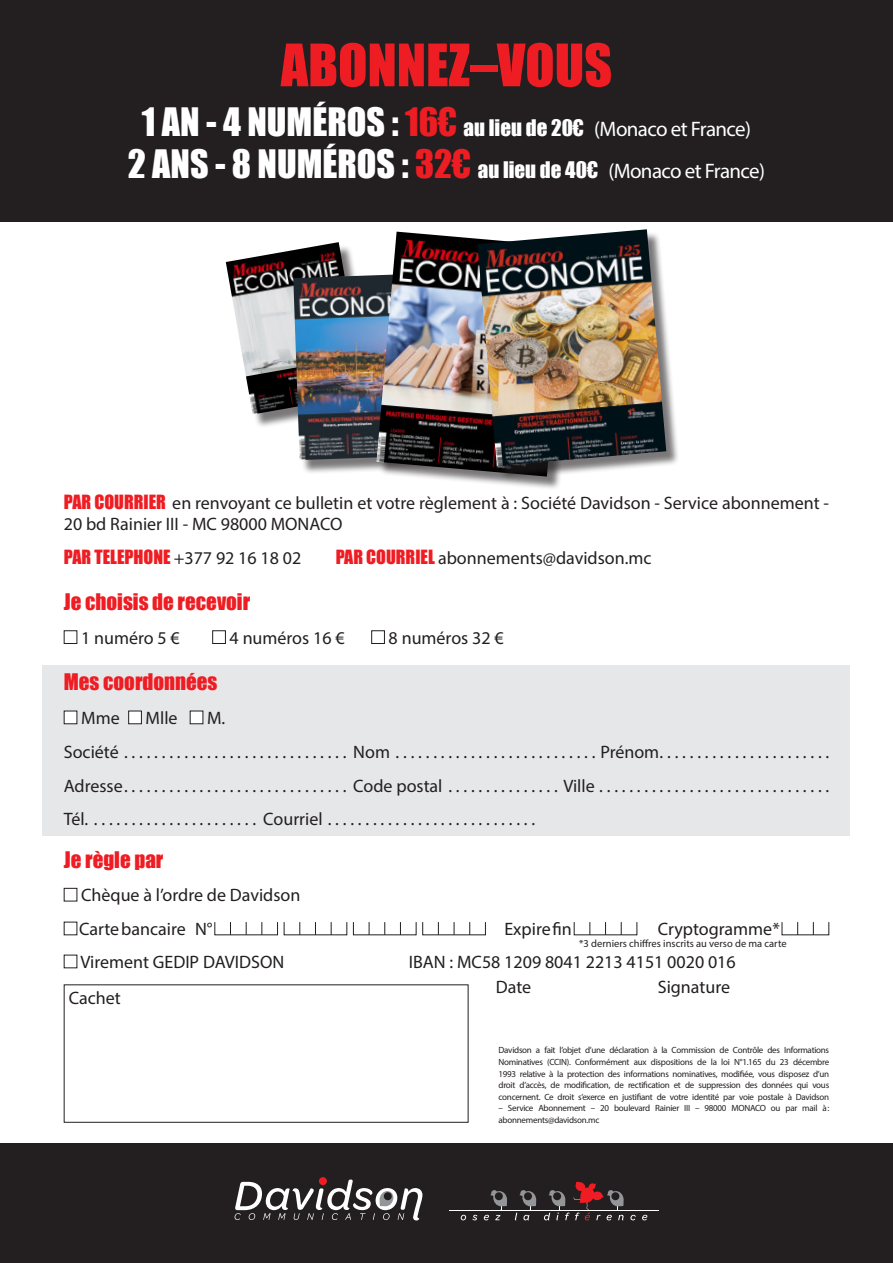
<style>
.page{position:relative;width:893px;height:1263px;background:#fff}
.page>*{position:absolute;margin:0;border:0;box-sizing:border-box;transform-origin:0 0}
.t1{font:54px "Impact";color:#ee1d23}
.t2{font:21px/42px "Myriad Pro";letter-spacing:-.03em;color:#fff;text-align:center}
.t3{font:21px "Impact";color:#ee1d23}
.t4{font:18px/33.8px "Myriad Pro";color:#231f20}
.t5{font:18px "Impact";color:#ee1d23}
.t6{font:10.5px "Myriad Pro";color:#231f20}
.t7{font:9px/11.6px "Myriad Pro";letter-spacing:-.03em;color:#231f20;text-align:justify}
.s1{font-family:"Impact";font-size:36px}
.s2{font-family:"Impact";font-size:36px;color:#ee1d23}
.s3{font-family:"Impact"}
.s4{font-family:"Impact";color:#ee1d23}
.s5{font-family:"Myriad Pro";color:#231f20}
</style>
<div class="page">
<div style="left:43px;top:665px;width:807px;height:170px;background:#e6e7e9"></div>
<div style="left:64px;top:630px;width:13px;height:14px;border:1px solid #231f20"></div>
<div style="left:212px;top:630px;width:14px;height:14px;border:1px solid #231f20"></div>
<div style="left:371px;top:630px;width:14px;height:14px;border:1px solid #231f20"></div>
<div style="left:64px;top:711px;width:13px;height:13px;background:#fff"></div>
<div style="left:129px;top:711px;width:12px;height:13px;background:#fff"></div>
<div style="left:128px;top:711px;width:14px;height:13px;border:1px solid #231f20"></div>
<div style="left:190px;top:711px;width:13px;height:13px;background:#fff"></div>
<div style="left:64px;top:888px;width:13px;height:13px;border:1px solid #231f20"></div>
<div style="left:0;top:0;width:893px;height:221px;background:#231f20"></div>
<div style="left:0;top:1144px;width:893px;height:119px;background:#231f20"></div>
<svg style="left:235px;top:1179px;width:187px;height:41px"></svg>
<div style="left:384px;top:1192px;width:8px;height:8px;background:#231f20;border-radius:50%"></div>
<div style="left:319px;top:1177px;width:8px;height:8px;background:#ee1d23;border-radius:50%"></div>
<hr style="left:449px;top:1210px;width:209px;height:1px;background:#fff">
<svg style="left:461px;top:1215px;width:5px;height:5px"></svg>
<svg style="left:472px;top:1215px;width:5px;height:5px"></svg>
<svg style="left:484px;top:1190px;width:23px;height:30px"></svg>
<svg style="left:515px;top:1190px;width:21px;height:30px"></svg>
<svg style="left:544px;top:1182px;width:80px;height:38px"></svg>
<svg style="left:630px;top:1215px;width:6px;height:5px"></svg>
<svg style="left:642px;top:1215px;width:5px;height:5px"></svg>
<div style="left:495px;top:1192px;width:8px;height:8px;background:#231f20;border-radius:50%"></div>
<div style="left:64px;top:984px;width:404px;height:139px;border:1px solid #231f20"></div>
<div style="left:228px;top:245px;width:151px;height:183px;background:#231f20;opacity:.6"></div>
<img style="left:226px;top:242px;width:140px;height:172px">
<div style="left:295px;top:275px;width:153px;height:199px;background:#231f20;opacity:.6"></div>
<img style="left:293px;top:273px;width:83px;height:187px">
<div style="left:379px;top:234px;width:202px;height:256px;background:#231f20;opacity:.6"></div>
<img style="left:376px;top:232px;width:104px;height:245px">
<div style="left:480px;top:231px;width:200px;height:249px;background:#231f20;opacity:.6"></div>
<img style="left:477px;top:229px;width:189px;height:237px">
<h1 class="t1" style="left:281px;top:40px;width:333px">ABONNEZ–VOUS</h1>
<p class="t2" style="left:128px;top:109px;width:639px"><span class="s1">1 AN - 4 NUMÉROS :</span> <span class="s2">16€</span> <span class="s3">au lieu de 20€</span> (Monaco et France)<br><span class="s1">2 ANS - 8 NUMÉROS :</span> <span class="s2">32€</span> <span class="s3">au lieu de 40€</span> (Monaco et France)</p>
<p class="t4" style="left:64px;top:494px;width:767px;line-height:21px"><span class="s4">PAR COURRIER</span> en renvoyant ce bulletin et votre règlement à : Société Davidson - Service abonnement -<br>20 bd Rainier III - MC 98000 MONACO</p>
<p class="t5" style="left:64px;top:548px;width:239px">PAR TELEPHONE <span class="s5">+377 92 16 18 02</span></p>
<p class="t4" style="left:336px;top:542px;width:317px"><span class="s4">PAR COURRIEL</span> abonnements@davidson.mc</p>
<p class="t3" style="left:64px;top:592px;width:188px">Je choisis de recevoir</p>
<p class="t4" style="left:81px;top:622px;width:100px">1 numéro 5 €</p>
<p class="t4" style="left:230px;top:622px;width:117px">4 numéros 16 €</p>
<p class="t4" style="left:389px;top:622px;width:117px">8 numéros 32 €</p>
<p class="t3" style="left:64px;top:672px;width:155px">Mes coordonnées</p>
<p class="t4" style="left:81px;top:703px;width:40px">Mme</p>
<p class="t4" style="left:146px;top:703px;width:33px">Mlle</p>
<p class="t4" style="left:64px;top:703px;width:767px;text-indent:143px">M.<br>Société .............................. Nom ...........................Prénom .......................<br>Adresse ................... . . . . . . . . . . . Code postal ...............Ville ...............................<br>Tél. ...................... Courriel ............................</p>
<p class="t3" style="left:64px;top:849px;width:101px">Je règle par</p>
<p class="t4" style="left:79px;top:880px;width:223px">Chèque à l’ordre de Davidson<br>Carte bancaire N°</p>
<p class="t4" style="left:504px;top:914px;width:69px">Expire fin</p>
<p class="t4" style="left:658px;top:914px;width:124px">Cryptogramme*</p>
<p class="t6" style="left:579px;top:940px;width:209px">*3 derniers chiffres inscrits au verso de ma carte</p>
<p class="t4" style="left:80px;top:947px;width:205px">Virement GEDIP DAVIDSON</p>
<p class="t4" style="left:496px;top:951px;width:241px;line-height:25px;text-indent:-87px">IBAN : MC58 1209 8041 2213 4151 0020 016<br>Date</p>
<p class="t4" style="left:658px;top:972px;width:74px">Signature</p>
<p class="t4" style="left:69px;top:982px;width:54px">Cachet</p>
<p class="t7" style="left:499px;top:1045px;width:332px">Davidson a fait l’objet d’une déclaration à la Commission de Contrôle des Informations Nominatives (CCIN). Conformément aux dispositions de la loi N°1.165 du 23 décembre 1993 relative à la protection des informations nominatives, modifiée, vous disposez d’un droit d’accès, de modification, de rectification et de suppression des données qui vous concernent. Ce droit s’exerce en justifiant de votre identité par voie postale à Davidson</p>
<p class="t7" style="left:499px;top:1103px;width:332px">– Service Abonnement – 20 boulevard Rainier III – 98000 MONACO ou par mail à : abonnements@davidson.mc</p>
</div>
